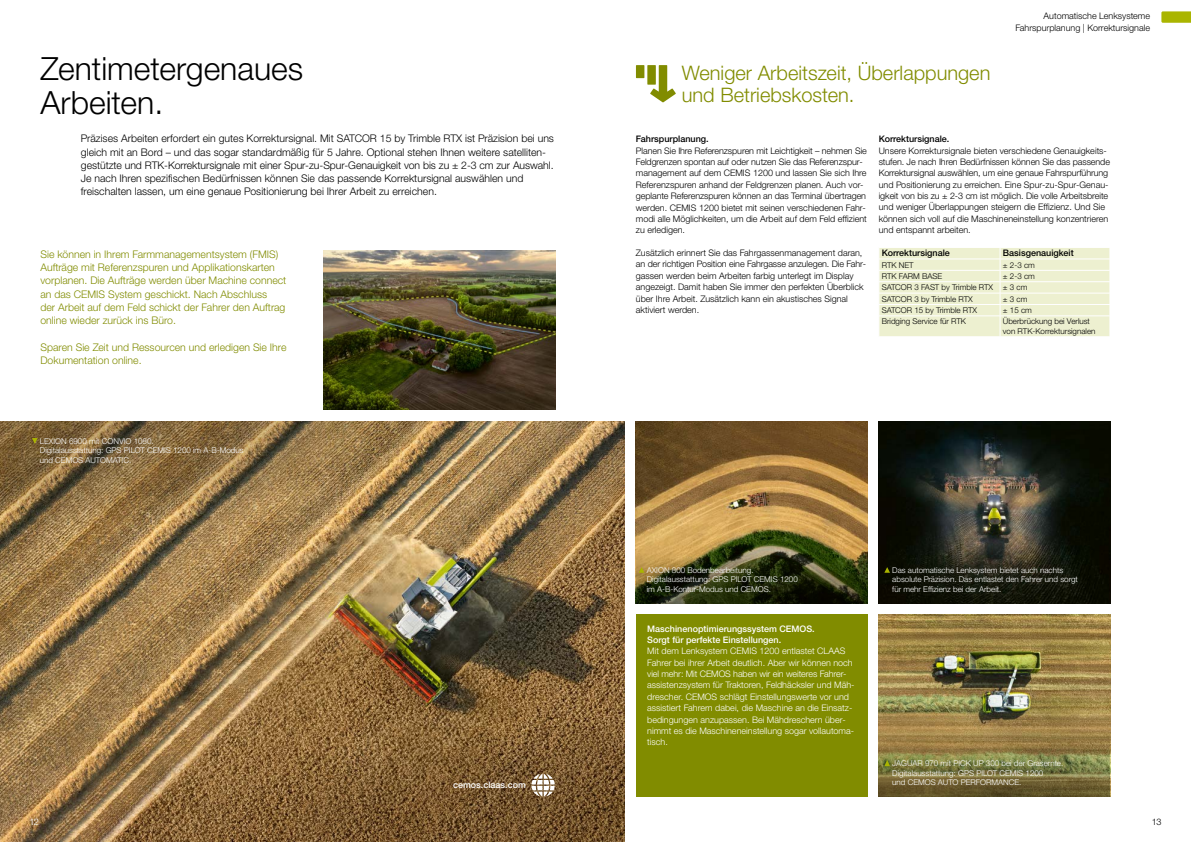
<style>
.page{position:relative;width:1191px;height:842px;background:#fff}
.page>*{position:absolute;margin:0;border:0;box-sizing:border-box;transform-origin:0 0}
.t1{font:300 32px/34px "CLAAS Helvetica Neue";color:#000}
.t2{font:300 20px/22.8px "CLAAS Helvetica Neue";color:#818c00}
.t3{font:300 10.5px/13.3px "CLAAS Helvetica Neue";color:#000}
.t4{font:300 10.5px/13.3px "CLAAS Helvetica Neue";color:#818c00}
.t5{font:300 9px/11.4px "CLAAS Helvetica Neue";color:#000}
.t6{font:300 9px/11.4px "CLAAS Helvetica Neue";color:#fff}
.t7{font:500 9px/11.4px "CLAAS Helvetica Neue";color:#fff}
.t8{font:500 9px "CLAAS Helvetica Neue";color:#000}
.t9{font:300 8px/9.5px "CLAAS Helvetica Neue";color:#fff}
.t10{font:300 8px/11.4px "CLAAS Helvetica Neue";color:#000}
</style>
<div class="page">
<svg style="left:1161px;top:11px;width:30px;height:12px"></svg>
<img style="left:878px;top:421px;width:232px;height:182px">
<img style="left:636px;top:421px;width:231px;height:131px">
<img style="left:878px;top:614px;width:232px;height:114px">
<img style="left:324px;top:250px;width:231px;height:160px">
<div style="left:636px;top:614px;width:231px;height:182px;background:#818c00"></div>
<svg style="left:636px;top:552px;width:231px;height:51px;background:#3a3c1a"></svg>
<svg style="left:878px;top:728px;width:232px;height:69px;background:#837540"></svg>
<img style="left:0;top:421px;width:624px;height:421px">
<svg style="left:260px;top:721px;width:364px;height:121px;background:#7c5b32"></svg>
<svg style="left:0;top:421px;width:438px;height:108px;background:#917448"></svg>
<svg style="left:531px;top:774px;width:24px;height:22px"></svg>
<svg style="left:636px;top:65px;width:40px;height:37px"></svg>
<svg style="left:32px;top:438px;width:6px;height:6px"></svg>
<div style="left:880px;top:756px;width:14px;height:15px;background:#0d2a04;opacity:.75"></div>
<svg style="left:884px;top:760px;width:6px;height:6px"></svg>
<svg style="left:884px;top:567px;width:6px;height:6px"></svg>
<svg style="left:639px;top:567px;width:5px;height:6px"></svg>
<svg style="left:879px;top:248px;width:231px;height:88px;background:#eef1d3"></svg>
<h1 class="t1" style="left:40px;top:52px;width:264px">Zentimetergenaues<br>Arbeiten.</h1>
<p class="t3" style="left:81px;top:132px;width:474px">Präzises Arbeiten erfordert ein gutes Korrektursignal. Mit SATCOR 15 by Trimble RTX ist Präzision bei uns gleich mit an Bord – und das sogar standardmäßig für 5 Jahre. Optional stehen Ihnen weitere satelliten&shy;gestützte und RTK-Korrektursignale mit einer Spur-zu-Spur-Genauigkeit von bis zu ± 2-3 cm zur Auswahl.<br>Je nach Ihren spezifischen Bedürfnissen können Sie das passende Korrektursignal auswählen und freischalten lassen, um eine genaue Positionierung bei Ihrer Arbeit zu erreichen.</p>
<p class="t4" style="left:40px;top:248px;width:247px">Sie können in Ihrem Farmmanagementsystem (FMIS)<br>Aufträge mit Referenzspuren und Applikationskarten vorplanen. Die Aufträge werden über Machine connect an das CEMIS System geschickt. Nach Abschluss<br>der Arbeit auf dem Feld schickt der Fahrer den Auftrag online wieder zurück ins Büro.</p>
<p class="t4" style="left:40px;top:341px;width:248px">Sparen Sie Zeit und Ressourcen und erledigen Sie Ihre<br>Dokumentation online.</p>
<p class="t9" style="left:40px;top:436px;width:205px">LEXION 6900 mit CONVIO 1080.<br>Digitalausstattung: GPS PILOT CEMIS 1200 im A-B-Modus und CEMOS AUTOMATIC.</p>
<p class="t7" style="left:453px;top:780px;width:74px">cemos.claas.com</p>
<h2 class="t2" style="left:682px;top:61px;width:310px">Weniger Arbeitszeit, Überlappungen und Betriebskosten.</h2>
<p class="t5" style="left:1015px;top:10px;width:136px;line-height:12px;text-align:right">Automatische Lenksysteme<br>Fahrspurplanung | Korrektursignale</p>
<p class="t8" style="left:636px;top:133px;width:74px">Fahrspurplanung.</p>
<p class="t5" style="left:636px;top:145px;width:232px">Planen Sie Ihre Referenzspuren mit Leichtigkeit – nehmen Sie Feldgrenzen spontan auf oder nutzen Sie das Referenzspur&shy;management auf dem CEMIS 1200 und lassen Sie sich Ihre Referenzspuren anhand der Feldgrenzen planen. Auch vor&shy;geplante Referenzspuren können an das Terminal übertragen werden. CEMIS 1200 bietet mit seinen verschiedenen Fahr&shy;modi alle Möglichkeiten, um die Arbeit auf dem Feld effizient zu erledigen.</p>
<p class="t5" style="left:636px;top:247px;width:232px">Zusätzlich erinnert Sie das Fahrgassenmanagement daran, an der richtigen Position eine Fahrgasse anzulegen. Die Fahr&shy;gassen werden beim Arbeiten farbig unterlegt im Display angezeigt. Damit haben Sie immer den perfekten Überblick über Ihre Arbeit. Zusätzlich kann ein akustisches Signal aktiviert werden.</p>
<p class="t8" style="left:878px;top:133px;width:72px">Korrektursignale.</p>
<p class="t5" style="left:878px;top:145px;width:233px">Unsere Korrektursignale bieten verschiedene Genauigkeits&shy;stufen. Je nach Ihren Bedürfnissen können Sie das passende Korrektursignal auswählen, um eine genaue Fahrspurführung und Positionierung zu erreichen. Eine Spur-zu-Spur-Genau&shy;igkeit von bis zu ± 2-3 cm ist möglich. Die volle Arbeitsbreite und weniger Überlappungen steigern die Effizienz. Und Sie können sich voll auf die Maschineneinstellung konzentrieren und entspannt arbeiten.</p>
<p class="t8" style="left:881px;top:247px;width:70px">Korrektursignale</p>
<p class="t8" style="left:1003px;top:247px;width:72px">Basisgenauigkeit</p>
<p class="t10" style="left:881px;top:259px;width:34px">RTK NET</p>
<p class="t10" style="left:1003px;top:259px;width:33px">± 2-3 cm</p>
<p class="t10" style="left:881px;top:270px;width:62px">RTK FARM BASE</p>
<p class="t10" style="left:881px;top:270px;width:155px;text-indent:121px">± 2-3 cm<br>SATCOR 3 FAST by Trimble RTX ± 3 cm<br>SATCOR 3 by Trimble RTX</p>
<p class="t10" style="left:1003px;top:293px;width:26px">± 3 cm</p>
<p class="t10" style="left:881px;top:305px;width:97px">SATCOR 15 by Trimble RTX</p>
<p class="t10" style="left:1003px;top:305px;width:30px">± 15 cm</p>
<p class="t10" style="left:881px;top:316px;width:86px">Bridging Service für RTK</p>
<p class="t10" style="left:1003px;top:317px;width:94px;line-height:9.5px">Überbrückung bei Verlust von RTK-Korrektursignalen</p>
<p class="t9" style="left:646px;top:565px;width:153px">AXION 800 Bodenbearbeitung.<br>Digitalausstattung: GPS PILOT CEMIS 1200 im A-B-Kontur-Modus und CEMOS.</p>
<p class="t7" style="left:647px;top:623px;width:169px">Maschinenoptimierungssystem CEMOS.<br>Sorgt für perfekte Einstellungen.</p>
<p class="t6" style="left:647px;top:646px;width:209px">Mit dem Lenksystem CEMIS 1200 entlastet CLAAS Fahrer bei ihrer Arbeit deutlich. Aber wir können noch viel mehr: Mit CEMOS haben wir ein weiteres Fahrer&shy;assistenzsystem für Traktoren, Feldhäcksler und Mäh&shy;drescher. CEMOS schlägt Einstellungswerte vor und assistiert Fahrern dabei, die Maschine an die Einsatz&shy;bedingungen anzupassen. Bei Mähdreschern über&shy;nimmt es die Maschineneinstellung sogar vollautoma&shy;tisch.</p>
<p class="t9" style="left:892px;top:565px;width:187px">Das automatische Lenksystem bietet auch nachts absolute Präzision. Das entlastet den Fahrer und sorgt für mehr Effizienz bei der Arbeit.</p>
<p class="t9" style="left:892px;top:759px;width:173px">JAGUAR 970 mit PICK UP 300 bei der Grasernte.<br>Digitalausstattung: GPS PILOT CEMIS 1200<br>und CEMOS AUTO PERFORMANCE.</p>
<p class="t6" style="left:30px;top:816px;width:11px">12</p>
<p class="t5" style="left:1152px;top:816px;width:11px">13</p>
</div>
